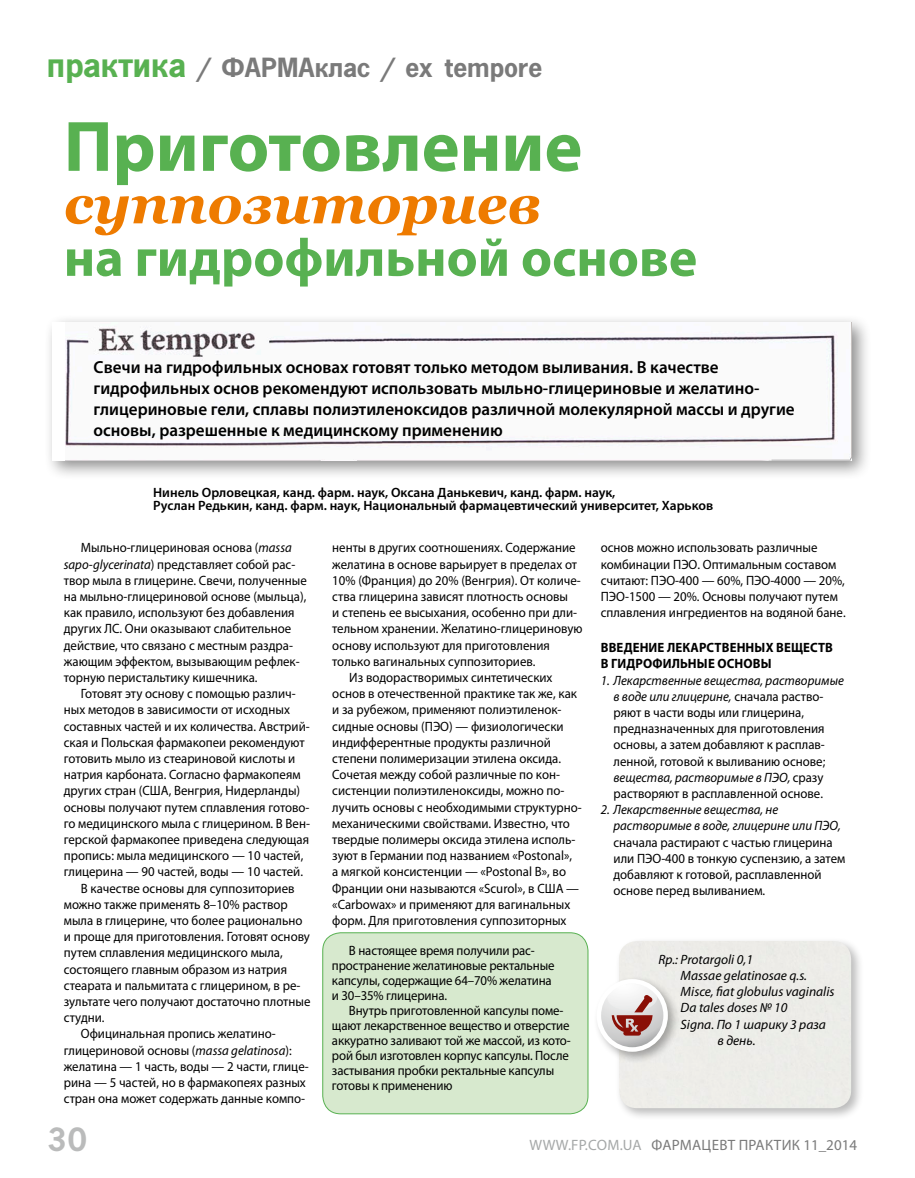
<style>
.page{position:relative;width:915px;height:1178px;background:#fff}
.page>*{position:absolute;margin:0;border:0;box-sizing:border-box;transform-origin:0 0}
.t1{font:700 72px "Myriad Pro";color:#58b151}
.t2{font:italic 700 55.5px "Georgia";color:#ee7b00}
.t3{font:700 54px "Myriad Pro";color:#58b151}
.t4{font:700 34.5px "News Paper C";color:#babbbb}
.t5{font:700 28.5px "News Paper C";color:#7a7a7a}
.t6{font:600 17.4px/21px "Myriad Pro";color:#000}
.t7{font:15px "Myriad Pro";letter-spacing:.02em;color:#a5a8a8}
.t8{font:15px "Myriad Pro";color:#7a7a7a}
.t9{font:13.5px/16.2px "Myriad Pro";color:#000;scale:.95 1}
.t10{font:600 13.5px/13.5px "Myriad Pro";color:#000}
.t11{font:italic 13.5px "Myriad Pro";color:#000}
.t12{font:italic 13.5px/16.2px "Myriad Pro";color:#000;scale:.95 1}
.t13{font:700 13.5px/16.2px "Myriad Pro";letter-spacing:.01em;color:#000;scale:.95 1}
.s1{font-size:36px;color:#58b151}
.s2{font-style:italic}
.s3{color:#7a7a7a}
</style>
<div class="page">
<div style="left:322px;top:933px;width:265px;height:181px;background:#d7e9ce;border-radius:18px"></div>
<div style="left:322px;top:932px;width:266px;height:182px;border:1px solid #58b151;border-radius:18px"></div>
<div style="left:43px;top:313px;width:827px;height:167px;background:#000;opacity:.45"></div>
<img style="left:65px;top:322px;width:785px;height:138px">
<div style="left:614px;top:937px;width:249px;height:183px;background:#000;opacity:.27"></div>
<div style="left:619px;top:941px;width:231px;height:167px;background:#edece8"></div>
<div style="left:592px;top:975px;width:88px;height:89px;background:#000;opacity:.33"></div>
<svg style="left:598px;top:982px;width:67px;height:67px"></svg>
<div style="left:596px;top:979px;width:71px;height:73px;border:5px solid #fff;border-radius:50%"></div>
<h3 class="t5" style="left:47px;top:52px;width:496px"><span class="s1">практика</span> / ФАРМАклас / ex tempore</h3>
<h1 class="t1" style="left:64px;top:100px;width:520px">Приготовление</h1>
<h2 class="t2" style="left:64px;top:163px;width:478px">суппозиториев</h2>
<h3 class="t3" style="left:64px;top:222px;width:634px">на гидрофильной основе</h3>
<p class="t6" style="left:94px;top:356px;width:702px">Свечи на гидрофильных основах готовят только методом выливания. В качестве гидрофильных основ рекомендуют использовать мыльно-глицериновые и желатино&shy;глицериновые гели, сплавы полиэтиленоксидов различной молекулярной массы и другие основы, разрешенные к медицинскому применению</p>
<p class="t10" style="left:153px;top:485px;width:561px">Нинель Орловецкая, канд. фарм. наук, Оксана Данькевич, канд. фарм. наук,<br>Руслан Редькин, канд. фарм. наук, Национальный фармацевтический университет, Харьков</p>
<p class="t9" style="left:64px;top:539px;width:257px;text-indent:17px">Мыльно-глицериновая основа (<span class="s2">massa sapo-glycerinata</span>) представляет собой рас&shy;твор мыла в глицерине. Свечи, полученные на мыльно-глицериновой основе (мыльца), как правило, используют без добавления других ЛС. Они оказывают слабительное действие, что связано с местным раздра&shy;жающим эффектом, вызывающим рефлек&shy;торную перистальтику кишечника.</p>
<p class="t9" style="left:81px;top:685px;width:227px">Готовят эту основу с помощью различ-</p>
<p class="t9" style="left:64px;top:701px;width:239px">ных методов в зависимости от исходных</p>
<p class="t9" style="left:64px;top:718px;width:260px">составных частей и их количества. Австрий-</p>
<p class="t9" style="left:64px;top:734px;width:255px">ская и Польская фармакопеи рекомендуют</p>
<p class="t9" style="left:64px;top:750px;width:245px">готовить мыло из стеариновой кислоты и</p>
<p class="t9" style="left:64px;top:766px;width:250px">натрия карбоната. Согласно фармакопеям</p>
<p class="t9" style="left:64px;top:782px;width:250px">других стран (США, Венгрия, Нидерланды)</p>
<p class="t9" style="left:64px;top:799px;width:260px">основы получают путем сплавления готово-</p>
<p class="t9" style="left:64px;top:815px;width:260px">го медицинского мыла с глицерином. В Вен-</p>
<p class="t9" style="left:64px;top:831px;width:260px">герской фармакопее приведена следующая</p>
<p class="t9" style="left:64px;top:847px;width:253px">пропись: мыла медицинского — 10 частей,</p>
<p class="t9" style="left:64px;top:863px;width:253px">глицерина — 90 частей, воды — 10 частей.</p>
<p class="t9" style="left:81px;top:880px;width:226px">В качестве основы для суппозиториев</p>
<p class="t9" style="left:64px;top:896px;width:237px">можно также применять 8–10% раствор</p>
<p class="t9" style="left:64px;top:912px;width:253px">мыла в глицерине, что более рационально</p>
<p class="t9" style="left:64px;top:928px;width:260px">и проще для приготовления. Готовят основу</p>
<p class="t9" style="left:64px;top:944px;width:232px">путем сплавления медицинского мыла,</p>
<p class="t9" style="left:64px;top:961px;width:236px">состоящего главным образом из натрия</p>
<p class="t9" style="left:64px;top:977px;width:250px">стеарата и пальмитата с глицерином, в ре-</p>
<p class="t9" style="left:64px;top:993px;width:261px">зультате чего получают достаточно плотные</p>
<p class="t9" style="left:64px;top:1009px;width:44px">студни.</p>
<p class="t9" style="left:81px;top:1025px;width:207px">Официнальная пропись желатино-</p>
<p class="t9" style="left:64px;top:1042px;width:241px">глицериновой основы (<span class="s2">massa gelatinosa</span>):</p>
<p class="t9" style="left:64px;top:1058px;width:259px">желатина — 1 часть, воды — 2 части, глице-</p>
<p class="t9" style="left:64px;top:1074px;width:256px">рина — 5 частей, но в фармакопеях разных</p>
<p class="t9" style="left:64px;top:1090px;width:255px">стран она может содержать данные компо-</p>
<h3 class="t4" style="left:47px;top:1120px;width:42px">30</h3>
<p class="t9" style="left:332px;top:539px;width:257px">ненты в других соотношениях. Содержание</p>
<p class="t9" style="left:332px;top:556px;width:259px">желатина в основе варьирует в пределах от</p>
<p class="t9" style="left:332px;top:572px;width:263px">10% (Франция) до 20% (Венгрия). От количе-</p>
<p class="t9" style="left:332px;top:588px;width:250px">ства глицерина зависят плотность основы</p>
<p class="t9" style="left:332px;top:604px;width:259px">и степень ее высыхания, особенно при дли-</p>
<p class="t9" style="left:332px;top:620px;width:265px">тельном хранении. Желатино-глицериновую</p>
<p class="t9" style="left:332px;top:637px;width:230px">основу используют для приготовления</p>
<p class="t9" style="left:332px;top:653px;width:215px">только вагинальных суппозиториев.</p>
<p class="t9" style="left:349px;top:669px;width:215px">Из водорастворимых синтетических</p>
<p class="t9" style="left:332px;top:685px;width:259px">основ в отечественной практике так же, как</p>
<p class="t9" style="left:332px;top:701px;width:243px">и за рубежом, применяют полиэтиленок-</p>
<p class="t9" style="left:332px;top:718px;width:245px">сидные основы (ПЭО) — физиологически</p>
<p class="t9" style="left:332px;top:734px;width:232px">индифферентные продукты различной</p>
<p class="t9" style="left:332px;top:750px;width:242px">степени полимеризации этилена оксида.</p>
<p class="t9" style="left:332px;top:766px;width:241px">Сочетая между собой различные по кон-</p>
<p class="t9" style="left:332px;top:782px;width:246px">систенции полиэтиленоксиды, можно по-</p>
<p class="t9" style="left:332px;top:799px;width:264px">лучить основы с необходимыми структурно-</p>
<p class="t9" style="left:332px;top:815px;width:251px">механическими свойствами. Известно, что</p>
<p class="t9" style="left:332px;top:831px;width:257px">твердые полимеры оксида этилена исполь-</p>
<p class="t9" style="left:332px;top:847px;width:254px">зуют в Германии под названием «Postonal»,</p>
<p class="t9" style="left:332px;top:863px;width:247px">а мягкой консистенции — «Postonal B», во</p>
<p class="t9" style="left:332px;top:880px;width:261px">Франции они называются «Scurol», в США —</p>
<p class="t9" style="left:332px;top:896px;width:252px">«Carbowax» и применяют для вагинальных</p>
<p class="t9" style="left:332px;top:912px;width:248px">форм. Для приготовления суппозиторных</p>
<p class="t9" style="left:332px;top:942px;width:236px;line-height:15px;text-indent:17px">В настоящее время получили рас&shy;пространение желатиновые ректальные капсулы, содержащие 64–70% желатина и 30–35% глицерина.</p>
<p class="t9" style="left:332px;top:1002px;width:253px;line-height:15px;text-indent:17px">Внутрь приготовленной капсулы поме&shy;щают лекарственное вещество и отверстие аккуратно заливают той же массой, из кото&shy;рой был изготовлен корпус капсулы. После застывания пробки ректальные капсулы готовы к применению</p>
<p class="t9" style="left:600px;top:539px;width:259px">основ можно использовать различные комбинации ПЭО. Оптимальным составом считают: ПЭО-400 — 60%, ПЭО-4000 — 20%, ПЭО-1500 — 20%. Основы получают путем сплавления ингредиентов на водяной бане.</p>
<p class="t13" style="left:600px;top:639px;width:246px">Введение лекарственных веществ в гидрофильные основы</p>
<p class="t9" style="left:613px;top:672px;width:244px;text-indent:-13px"><span class="s2">1. Лекарственные вещества, растворимые в воде или глицерине,</span> сначала раство&shy;ряют в части воды или глицерина, предназначенных для приготовления основы, а затем добавляют к расплав&shy;ленной, готовой к выливанию основе; <span class="s2">вещества, растворимые в ПЭО,</span> сразу растворяют в расплавленной основе.</p>
<p class="t12" style="left:613px;top:801px;width:240px;text-indent:-13px">2. Лекарственные вещества, не растворимые в воде, глицерине или ПЭО,</p>
<p class="t9" style="left:613px;top:834px;width:245px">сначала растирают с частью глицерина или ПЭО-400 в тонкую суспензию, а затем добавляют к готовой, расплавленной основе перед выливанием.</p>
<p class="t11" style="left:658px;top:951px;width:96px">Rp.: Protargoli 0,1</p>
<p class="t11" style="left:680px;top:967px;width:128px">Massae gelatinosae q.s.</p>
<p class="t11" style="left:680px;top:983px;width:155px">Misce, fiat globulus vaginalis</p>
<p class="t11" style="left:680px;top:999px;width:108px">Da tales doses № 10</p>
<p class="t11" style="left:680px;top:1016px;width:147px">Signa. По 1 шарику 3 раза</p>
<p class="t11" style="left:717px;top:1032px;width:40px">в день.</p>
<p class="t7" style="left:529px;top:1135px;width:14px">www</p>
<p class="t7" style="left:568px;top:1135px;width:105px">.fp.com.ua <span class="s3">Фарма</span></p>
<p class="t8" style="left:701px;top:1135px;width:19px">цевт</p>
<p class="t8" style="left:738px;top:1135px;width:20px">Практик</p>
<p class="t8" style="left:803px;top:1135px;width:55px">11_2014</p>
</div>
